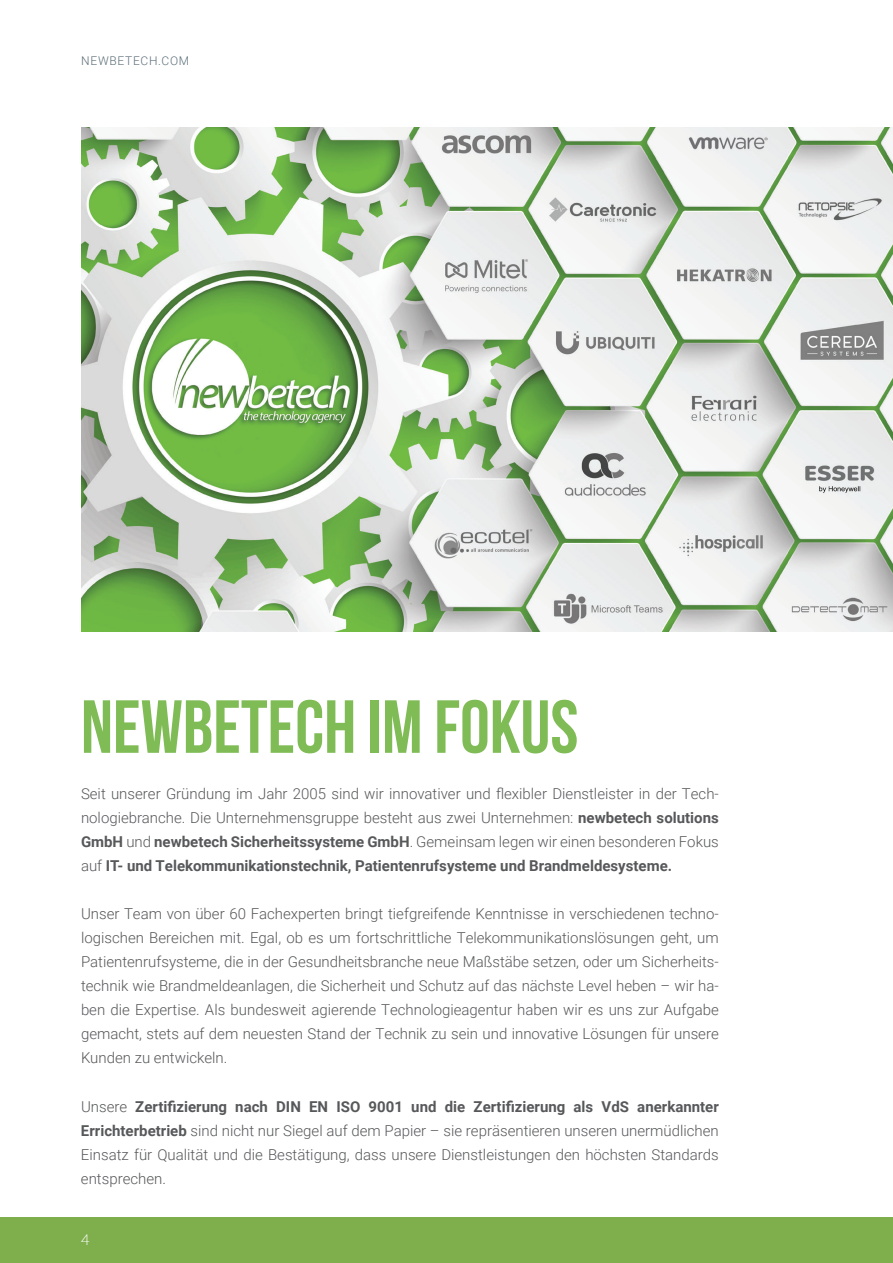
<style>
.page{position:relative;width:893px;height:1263px;background:#fff}
.page>*{position:absolute;margin:0;border:0;box-sizing:border-box;transform-origin:0 0}
.t1{font:700 75px "Bebas Neue";color:#80bc56}
.t2{font:300 15px/24px "Roboto";color:#57585a;text-align:justify}
.t3{font:300 15px "Lato";color:#fff}
.t4{font:300 12px "Roboto";letter-spacing:.06em;color:#5c6f78}
.s1{font-weight:700}
</style>
<div class="page">
<div style="left:0;top:1217px;width:893px;height:45px;background:#7faf4d"></div>
<img style="left:81px;top:128px;width:812px;height:503px">
<p class="t4" style="left:81px;top:52px;width:110px">NEWBETECH.COM</p>
<h1 class="t1" style="left:81px;top:686px;width:499px">NEWBETECH IM FOKUS</h1>
<p class="t2" style="left:81px;top:781px;width:639px">Seit unserer Gründung im Jahr 2005 sind wir innovativer und flexibler Dienstleister in der Tech&shy;nologiebranche. Die Unternehmensgruppe besteht aus zwei Unternehmen: <span class="s1">newbetech solutions GmbH</span> und <span class="s1">newbetech Sicherheitssysteme GmbH</span>. Gemeinsam legen wir einen besonderen Fokus auf <span class="s1">IT- und Telekommunikationstechnik, Patientenrufsysteme und Brandmeldesysteme.</span></p>
<p class="t2" style="left:81px;top:901px;width:639px">Unser Team von über 60 Fachexperten bringt tiefgreifende Kenntnisse in verschiedenen techno&shy;logischen Bereichen mit. Egal, ob es um fortschrittliche Telekommunikationslösungen geht, um Patientenrufsysteme, die in der Gesundheitsbranche neue Maßstäbe setzen, oder um Sicherheits&shy;technik wie Brandmeldeanlagen, die Sicherheit und Schutz auf das nächste Level heben – wir ha&shy;ben die Expertise. Als bundesweit agierende Technologieagentur haben wir es uns zur Aufgabe gemacht, stets auf dem neuesten Stand der Technik zu sein und innovative Lösungen für unsere Kunden zu entwickeln.</p>
<p class="t2" style="left:81px;top:1093px;width:639px">Unsere <span class="s1">Zertifizierung nach DIN EN ISO 9001 und die Zertifizierung als VdS anerkannter Errichterbetrieb</span> sind nicht nur Siegel auf dem Papier – sie repräsentieren unseren unermüdlichen Einsatz für Qualität und die Bestätigung, dass unsere Dienstleistungen den höchsten Standards entsprechen.</p>
<p class="t3" style="left:81px;top:1229px;width:10px">4</p>
</div>
